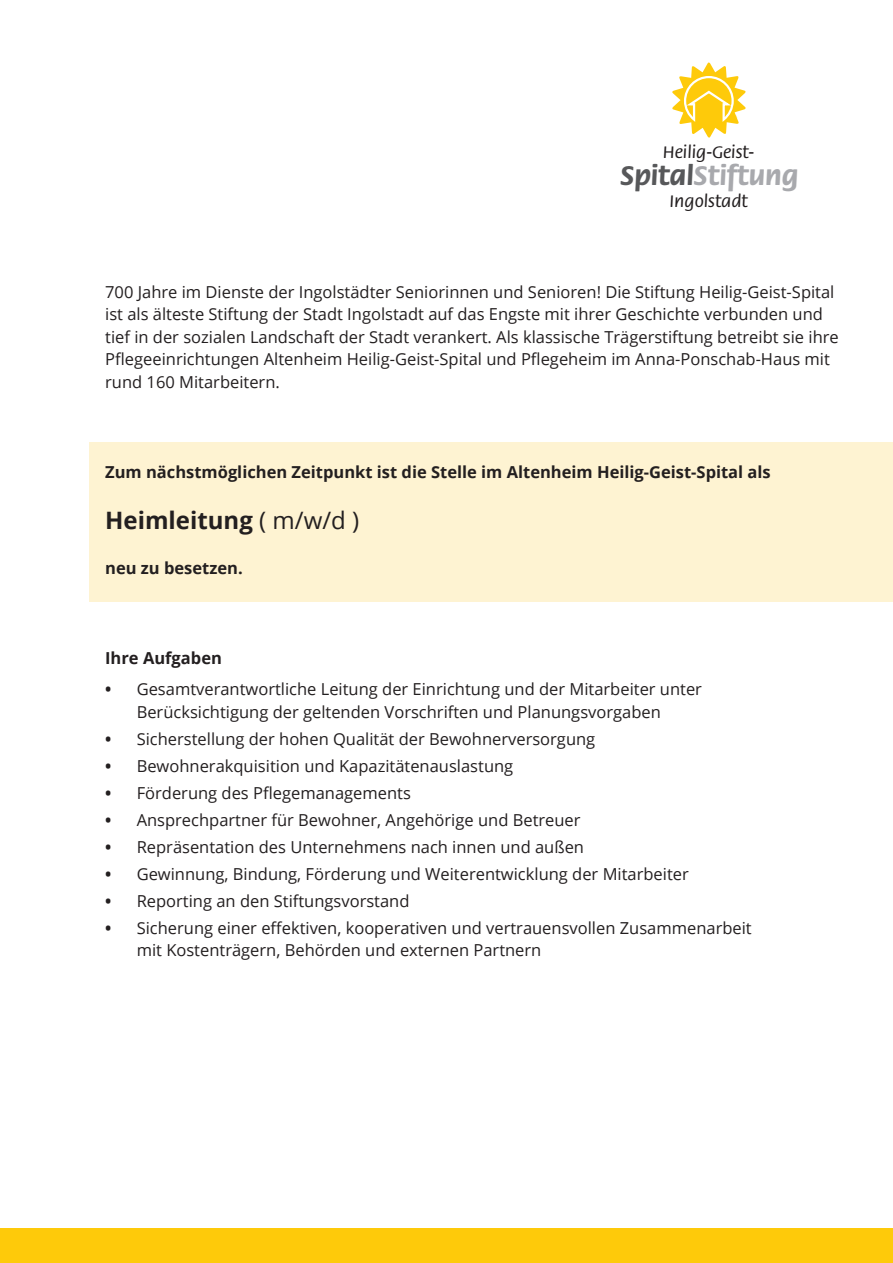
<style>
.page{position:relative;width:893px;height:1263px;background:#fff}
.page>*{position:absolute;margin:0;border:0;box-sizing:border-box;transform-origin:0 0}
.t1{font:700 28.8px "Flora";color:#a8a9ad}
.t2{font:700 24px "Open Sans";color:#231f20}
.t3{font:500 18.3px "Flora";color:#231f20}
.t4{font:16.5px/22.5px "Open Sans";color:#231f20}
.t5{font:700 16.5px "Open Sans";color:#231f20}
.s1{color:#57585a}
.s2{font-weight:400}
.s3{font-weight:700}
</style>
<div class="page">
<div style="left:89px;top:442px;width:804px;height:160px;background:#fef3d2"></div>
<div style="left:0;top:1229px;width:893px;height:34px;background:#feca0a"></div>
<svg style="left:672px;top:62px;width:74px;height:76px"></svg>
<p class="t3" style="left:663px;top:143px;width:93px">Heilig-Geist-</p>
<h1 class="t1" style="left:620px;top:160px;width:179px"><span class="s1">Spital</span>Stiftung</h1>
<p class="t3" style="left:670px;top:192px;width:80px">Ingolstadt</p>
<p class="t4" style="left:105px;top:280px;width:735px">700 Jahre im Dienste der Ingolstädter Seniorinnen und Senioren! Die Stiftung Heilig-Geist-Spital ist als älteste Stiftung der Stadt Ingolstadt auf das Engste mit ihrer Geschichte verbunden und tief in der sozialen Landschaft der Stadt verankert. Als klassische Trägerstiftung betreibt sie ihre Pflegeeinrichtungen Altenheim Heilig-Geist-Spital und Pflegeheim im Anna-Ponschab-Haus mit rund 160 Mitarbeitern.</p>
<p class="t5" style="left:105px;top:460px;width:667px">Zum nächstmöglichen Zeitpunkt ist die Stelle im Altenheim Heilig-Geist-Spital als</p>
<h2 class="t2" style="left:105px;top:503px;width:256px">Heimleitung <span class="s2">( m/w/d )</span></h2>
<p class="t5" style="left:105px;top:556px;width:139px">neu zu besetzen.</p>
<p class="t5" style="left:105px;top:646px;width:118px">Ihre Aufgaben</p>
<p class="t4" style="left:105px;top:677px;width:598px;text-align:center"><span class="s3">•</span> Gesamtverantwortliche Leitung der Einrichtung und der Mitarbeiter unter<br>Berücksichtigung der geltenden Vorschriften und Planungsvorgaben</p>
<p class="t4" style="left:105px;top:727px;width:492px"><span class="s3">•</span> Sicherstellung der hohen Qualität der Bewohnerversorgung</p>
<p class="t4" style="left:105px;top:754px;width:410px"><span class="s3">•</span> Bewohnerakquisition und Kapazitätenauslastung</p>
<p class="t4" style="left:105px;top:781px;width:307px"><span class="s3">•</span> Förderung des Pflegemanagements</p>
<p class="t4" style="left:105px;top:808px;width:477px"><span class="s3">•</span> Ansprechpartner für Bewohner, Angehörige und Betreuer</p>
<p class="t4" style="left:105px;top:835px;width:480px"><span class="s3">•</span> Repräsentation des Unternehmens nach innen und außen</p>
<p class="t4" style="left:105px;top:862px;width:585px"><span class="s3">•</span> Gewinnung, Bindung, Förderung und Weiterentwicklung der Mitarbeiter</p>
<p class="t4" style="left:105px;top:889px;width:306px"><span class="s3">•</span> Reporting an den Stiftungsvorstand</p>
<p class="t4" style="left:137px;top:916px;width:617px;text-indent:-31px"><span class="s3">•</span> Sicherung einer effektiven, kooperativen und vertrauensvollen Zusammenarbeit mit Kostenträgern, Behörden und externen Partnern</p>
</div>
